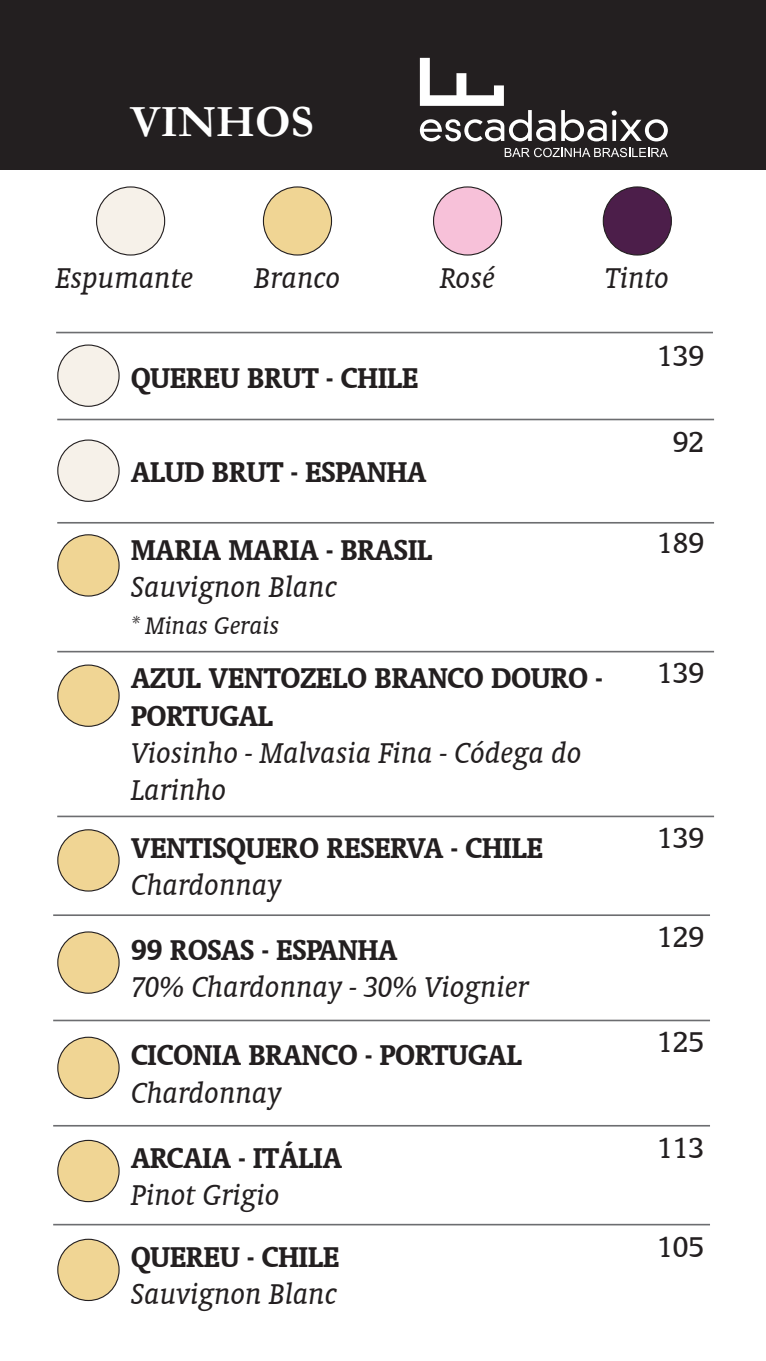
<style>
.page{position:relative;width:766px;height:1361px;background:#fff}
.page>*{position:absolute;margin:0;border:0;box-sizing:border-box;transform-origin:0 0}
.t1{font:700 45px "Garamond";color:#fff}
.t2{font:700 32.4px/37.2px "Oranda BT";color:#231f20}
.t3{font:italic 32.4px/37.2px "Oranda BT";color:#231f20}
.t4{font:32.4px "Oranda BT";color:#231f20}
.t5{font:italic 27px "Oranda BT";color:#231f20}
</style>
<div class="page">
<div style="left:0;top:0;width:765px;height:170px;background:#231f20"></div>
<svg style="left:561px;top:110px;width:106px;height:31px"></svg>
<svg style="left:420px;top:58px;width:135px;height:83px"></svg>
<svg style="left:504px;top:148px;width:163px;height:9px"></svg>
<hr style="left:56px;top:332px;width:656px;height:1px;background:#6c6d70">
<hr style="left:57px;top:419px;width:656px;height:1px;background:#6c6d70">
<hr style="left:57px;top:522px;width:656px;height:1px;background:#6c6d70">
<hr style="left:57px;top:651px;width:656px;height:1px;background:#6c6d70">
<hr style="left:57px;top:815px;width:656px;height:2px;background:#6c6d70">
<hr style="left:53px;top:914px;width:656px;height:2px;background:#6c6d70">
<hr style="left:53px;top:1125px;width:656px;height:1px;background:#6c6d70">
<hr style="left:53px;top:1224px;width:656px;height:1px;background:#6c6d70">
<hr style="left:53px;top:1019px;width:656px;height:2px;background:#6c6d70">
<div style="left:96px;top:187px;width:69px;height:68px;background:#f6f1e9;border-radius:50%"></div>
<div style="left:96px;top:186px;width:69px;height:70px;border:1px solid #231f20;border-radius:50%"></div>
<div style="left:58px;top:345px;width:61px;height:61px;background:#f6f1e9;border-radius:50%"></div>
<div style="left:57px;top:344px;width:63px;height:63px;border:1px solid #231f20;border-radius:50%"></div>
<div style="left:58px;top:440px;width:61px;height:61px;background:#f6f1e9;border-radius:50%"></div>
<div style="left:57px;top:439px;width:63px;height:63px;border:1px solid #231f20;border-radius:50%"></div>
<div style="left:263px;top:187px;width:68px;height:68px;background:#f0d594;border-radius:50%"></div>
<div style="left:263px;top:186px;width:69px;height:70px;border:1px solid #231f20;border-radius:50%"></div>
<div style="left:58px;top:535px;width:61px;height:61px;background:#f0d594;border-radius:50%"></div>
<div style="left:57px;top:534px;width:63px;height:62px;border:1px solid #231f20;border-radius:50%"></div>
<div style="left:58px;top:665px;width:61px;height:61px;background:#f0d594;border-radius:50%"></div>
<div style="left:57px;top:664px;width:63px;height:63px;border:1px solid #231f20;border-radius:50%"></div>
<div style="left:58px;top:830px;width:61px;height:61px;background:#f0d594;border-radius:50%"></div>
<div style="left:57px;top:829px;width:63px;height:62px;border:1px solid #231f20;border-radius:50%"></div>
<div style="left:58px;top:932px;width:61px;height:61px;background:#f0d594;border-radius:50%"></div>
<div style="left:57px;top:931px;width:63px;height:62px;border:1px solid #231f20;border-radius:50%"></div>
<div style="left:58px;top:1037px;width:61px;height:61px;background:#f0d594;border-radius:50%"></div>
<div style="left:57px;top:1036px;width:63px;height:63px;border:1px solid #231f20;border-radius:50%"></div>
<div style="left:58px;top:1140px;width:61px;height:61px;background:#f0d594;border-radius:50%"></div>
<div style="left:57px;top:1140px;width:63px;height:62px;border:1px solid #231f20;border-radius:50%"></div>
<div style="left:58px;top:1239px;width:61px;height:61px;background:#f0d594;border-radius:50%"></div>
<div style="left:57px;top:1238px;width:63px;height:63px;border:1px solid #231f20;border-radius:50%"></div>
<div style="left:433px;top:187px;width:68px;height:68px;background:#f7c1d9;border-radius:50%"></div>
<div style="left:433px;top:186px;width:69px;height:70px;border:1px solid #231f20;border-radius:50%"></div>
<div style="left:603px;top:187px;width:68px;height:68px;background:#4c1e4a;border-radius:50%"></div>
<div style="left:602px;top:186px;width:69px;height:70px;border:1px solid #231f20;border-radius:50%"></div>
<h1 class="t1" style="left:130px;top:95px;width:185px">VINHOS</h1>
<p class="t3" style="left:56px;top:259px;width:139px">Espumante</p>
<p class="t3" style="left:254px;top:259px;width:88px">Branco</p>
<p class="t3" style="left:440px;top:259px;width:56px">Rosé</p>
<p class="t3" style="left:605px;top:259px;width:66px">Tinto</p>
<p class="t2" style="left:131px;top:358px;width:288px">QUEREU BRUT - CHILE</p>
<p class="t2" style="left:131px;top:452px;width:297px">ALUD BRUT - ESPANHA</p>
<p class="t2" style="left:131px;top:530px;width:302px">MARIA MARIA - BRASIL</p>
<p class="t3" style="left:131px;top:568px;width:207px">Sauvignon Blanc</p>
<p class="t5" style="left:131px;top:610px;width:150px">* Minas Gerais</p>
<p class="t2" style="left:131px;top:659px;width:472px">AZUL VENTOZELO BRANCO DOURO -<br>PORTUGAL</p>
<p class="t3" style="left:131px;top:734px;width:452px">Viosinho - Malvasia Fina - Códega do<br>Larinho</p>
<p class="t2" style="left:131px;top:828px;width:413px">VENTISQUERO RESERVA - CHILE</p>
<p class="t3" style="left:131px;top:866px;width:152px">Chardonnay</p>
<p class="t2" style="left:131px;top:930px;width:268px">99 ROSAS - ESPANHA</p>
<p class="t3" style="left:131px;top:968px;width:399px">70% Chardonnay - 30% Viognier</p>
<p class="t2" style="left:131px;top:1036px;width:392px">CICONIA BRANCO - PORTUGAL</p>
<p class="t3" style="left:131px;top:1073px;width:152px">Chardonnay</p>
<p class="t2" style="left:131px;top:1138px;width:212px">ARCAIA - ITÁLIA</p>
<p class="t3" style="left:131px;top:1176px;width:150px">Pinot Grigio</p>
<p class="t2" style="left:131px;top:1237px;width:209px">QUEREU - CHILE</p>
<p class="t3" style="left:131px;top:1275px;width:207px">Sauvignon Blanc</p>
<p class="t4" style="left:657px;top:337px;width:49px">139</p>
<p class="t4" style="left:672px;top:424px;width:33px">92</p>
<p class="t4" style="left:657px;top:525px;width:49px">189</p>
<p class="t4" style="left:657px;top:654px;width:49px">139</p>
<p class="t4" style="left:657px;top:819px;width:49px">139</p>
<p class="t4" style="left:657px;top:918px;width:49px">129</p>
<p class="t4" style="left:657px;top:1023px;width:49px">125</p>
<p class="t4" style="left:657px;top:1130px;width:49px">113</p>
<p class="t4" style="left:657px;top:1228px;width:49px">105</p>
</div>
